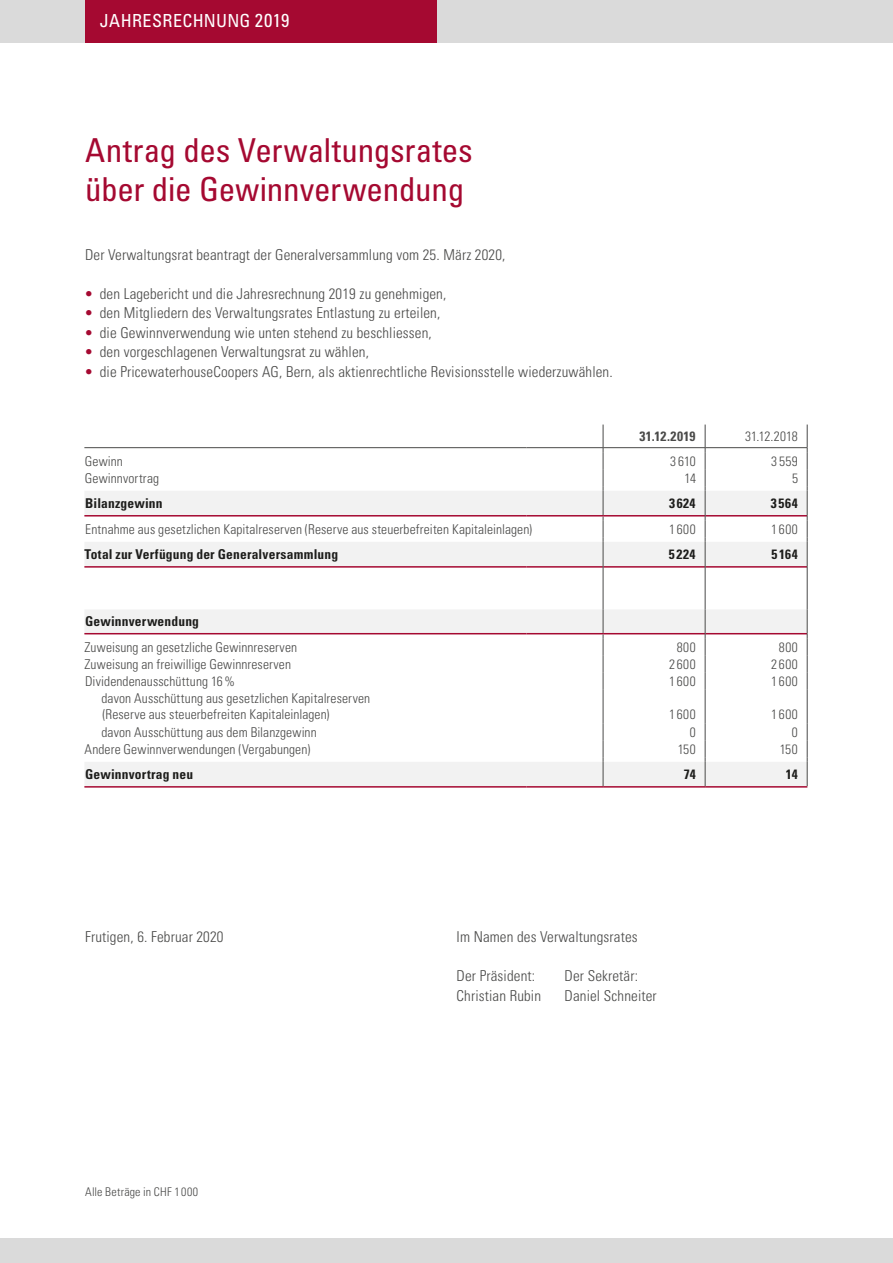
<style>
.page{position:relative;width:893px;height:1263px;background:#fff}
.page>*{position:absolute;margin:0;border:0;box-sizing:border-box;transform-origin:0 0}
.t1{font:condensed 33px/39px "Univers LT Pro";letter-spacing:-.005em;color:#a50931}
.t2{font:condensed 18px "Univers LT Pro";letter-spacing:.02em;color:#fff}
.t3{font:300 condensed 15px "Univers LT Pro";letter-spacing:.01em;color:#4a4a49}
.t4{font:300 condensed 13.5px/16.5px "Univers LT Pro";letter-spacing:.01em;color:#4a4a49}
.t5{font:700 condensed 13.5px "Univers LT Pro";letter-spacing:.015em;color:#1d1d1b}
.t6{font:700 condensed 13.5px "Univers LT Pro";letter-spacing:.03em;color:#4a4a49}
.t7{font:300 condensed 12px "Univers LT Pro";letter-spacing:.02em;color:#4a4a49}
.s1{font-size:18.75px}
.s2{color:#a50931}
</style>
<div class="page">
<div style="left:0;top:0;width:893px;height:43px;background:#dadada"></div>
<div style="left:0;top:1238px;width:893px;height:25px;background:#dadada"></div>
<div style="left:85px;top:0;width:351px;height:43px;background:#a50931"></div>
<svg style="left:84px;top:491px;width:723px;height:295px"></svg>
<hr style="left:84px;top:515px;width:442px;height:1px;background:#a50931">
<hr style="left:84px;top:566px;width:442px;height:2px;background:#a50931">
<hr style="left:526px;top:515px;width:77px;height:1px;background:#a50931">
<hr style="left:526px;top:566px;width:77px;height:2px;background:#a50931">
<hr style="left:603px;top:515px;width:102px;height:1px;background:#a50931">
<hr style="left:705px;top:515px;width:102px;height:1px;background:#a50931">
<hr style="left:603px;top:566px;width:102px;height:2px;background:#a50931">
<hr style="left:705px;top:566px;width:102px;height:2px;background:#a50931">
<hr style="left:84px;top:633px;width:442px;height:1px;background:#a50931">
<hr style="left:526px;top:633px;width:77px;height:1px;background:#a50931">
<hr style="left:603px;top:633px;width:102px;height:1px;background:#a50931">
<hr style="left:705px;top:633px;width:102px;height:1px;background:#a50931">
<svg style="left:603px;top:723px;width:1px;height:63px"></svg>
<hr style="left:84px;top:786px;width:442px;height:2px;background:#a50931">
<hr style="left:526px;top:786px;width:77px;height:2px;background:#a50931">
<hr style="left:603px;top:786px;width:102px;height:2px;background:#a50931">
<hr style="left:705px;top:786px;width:102px;height:2px;background:#a50931">
<hr style="left:603px;top:689px;width:1px;height:34px;background:#4a4a49">
<hr style="left:807px;top:567px;width:1px;height:42px;background:#4a4a49">
<svg style="left:807px;top:609px;width:1px;height:80px"></svg>
<hr style="left:807px;top:689px;width:1px;height:34px;background:#4a4a49">
<svg style="left:807px;top:723px;width:1px;height:63px"></svg>
<hr style="left:84px;top:447px;width:442px;height:1px;background:#4a4a49">
<hr style="left:526px;top:447px;width:77px;height:1px;background:#4a4a49">
<hr style="left:603px;top:447px;width:102px;height:1px;background:#4a4a49">
<hr style="left:705px;top:447px;width:102px;height:1px;background:#4a4a49">
<svg style="left:705px;top:425px;width:1px;height:142px"></svg>
<hr style="left:705px;top:567px;width:1px;height:42px;background:#4a4a49">
<svg style="left:705px;top:609px;width:1px;height:80px"></svg>
<hr style="left:705px;top:689px;width:1px;height:34px;background:#4a4a49">
<svg style="left:705px;top:723px;width:1px;height:63px"></svg>
<svg style="left:603px;top:609px;width:1px;height:80px"></svg>
<hr style="left:603px;top:567px;width:1px;height:42px;background:#4a4a49">
<svg style="left:603px;top:425px;width:1px;height:142px"></svg>
<svg style="left:807px;top:425px;width:1px;height:142px"></svg>
<p class="t2" style="left:100px;top:9px;width:191px">JAHRESRECHNUNG <span class="s1">2019</span></p>
<h1 class="t1" style="left:85px;top:130px;width:389px">Antrag des Verwaltungsrates über die Gewinnverwendung</h1>
<p class="t3" style="left:85px;top:244px;width:422px">Der Verwaltungsrat beantragt der Generalversammlung vom 25. März 2020,</p>
<p class="t3" style="left:85px;top:283px;width:363px"><span class="s2">•</span> den Lagebericht und die Jahresrechnung 2019 zu genehmigen,</p>
<p class="t3" style="left:85px;top:303px;width:357px"><span class="s2">•</span> den Mitgliedern des Verwaltungsrates Entlastung zu erteilen,</p>
<p class="t3" style="left:85px;top:322px;width:348px"><span class="s2">•</span> die Gewinnverwendung wie unten stehend zu beschliessen,</p>
<p class="t3" style="left:85px;top:342px;width:285px"><span class="s2">•</span> den vorgeschlagenen Verwaltungsrat zu wählen,</p>
<p class="t3" style="left:85px;top:361px;width:529px"><span class="s2">•</span> die PricewaterhouseCoopers AG, Bern, als aktienrechtliche Revisionsstelle wiederzuwählen.</p>
<p class="t6" style="left:639px;top:428px;width:58px">31.12.2019</p>
<p class="t4" style="left:745px;top:427px;width:54px">31.12.2018</p>
<p class="t4" style="left:85px;top:452px;width:39px">Gewinn</p>
<p class="t4" style="left:670px;top:452px;width:27px">3 610</p>
<p class="t4" style="left:771px;top:452px;width:28px">3559</p>
<p class="t4" style="left:85px;top:469px;width:76px">Gewinnvortrag</p>
<p class="t4" style="left:684px;top:469px;width:13px">14</p>
<p class="t4" style="left:792px;top:469px;width:7px">5</p>
<p class="t5" style="left:85px;top:495px;width:79px">Bilanzgewinn</p>
<p class="t5" style="left:669px;top:495px;width:28px">3624</p>
<p class="t5" style="left:771px;top:495px;width:28px">3564</p>
<p class="t4" style="left:85px;top:520px;width:449px">Entnahme aus gesetzlichen Kapitalreserven (Reserve aus steuerbefreiten Kapitaleinlagen)</p>
<p class="t4" style="left:669px;top:520px;width:28px">1600</p>
<p class="t4" style="left:771px;top:520px;width:28px">1600</p>
<p class="t5" style="left:85px;top:546px;width:255px">Total zur Verfügung der Generalversammlung</p>
<p class="t5" style="left:669px;top:546px;width:28px">5224</p>
<p class="t5" style="left:771px;top:546px;width:28px">5164</p>
<p class="t5" style="left:85px;top:613px;width:116px">Gewinnverwendung</p>
<p class="t4" style="left:84px;top:638px;width:214px">Zuweisung an gesetzliche Gewinnreserven</p>
<p class="t4" style="left:677px;top:638px;width:20px">800</p>
<p class="t4" style="left:779px;top:638px;width:20px">800</p>
<p class="t4" style="left:84px;top:655px;width:208px">Zuweisung an freiwillige Gewinnreserven</p>
<p class="t4" style="left:669px;top:655px;width:28px">2600</p>
<p class="t4" style="left:771px;top:655px;width:28px">2600</p>
<p class="t4" style="left:85px;top:672px;width:151px">Dividendenausschüttung 16%</p>
<p class="t4" style="left:669px;top:672px;width:28px">1600</p>
<p class="t4" style="left:771px;top:672px;width:28px">1600</p>
<p class="t4" style="left:101px;top:689px;width:270px">davon Ausschüttung aus gesetzlichen Kapitalreserven (Reserve aus steuerbefreiten Kapitaleinlagen)</p>
<p class="t4" style="left:669px;top:706px;width:28px">1600</p>
<p class="t4" style="left:771px;top:706px;width:28px">1600</p>
<p class="t4" style="left:101px;top:723px;width:217px">davon Ausschüttung aus dem Bilanzgewinn</p>
<p class="t4" style="left:690px;top:723px;width:7px">0</p>
<p class="t4" style="left:792px;top:723px;width:7px">0</p>
<p class="t4" style="left:85px;top:740px;width:227px">Andere Gewinnverwendungen (Vergabungen)</p>
<p class="t4" style="left:678px;top:740px;width:20px">150</p>
<p class="t4" style="left:780px;top:740px;width:20px">150</p>
<p class="t5" style="left:85px;top:766px;width:110px">Gewinnvortrag neu</p>
<p class="t5" style="left:684px;top:766px;width:13px">74</p>
<p class="t5" style="left:786px;top:766px;width:13px">14</p>
<p class="t3" style="left:85px;top:927px;width:140px">Frutigen, 6. Februar 2020</p>
<p class="t3" style="left:457px;top:927px;width:183px">Im Namen des Verwaltungsrates</p>
<p class="t3" style="left:457px;top:966px;width:80px">Der Präsident:</p>
<p class="t3" style="left:565px;top:966px;width:75px">Der Sekretär:</p>
<p class="t3" style="left:457px;top:985px;width:86px">Christian Rubin</p>
<p class="t3" style="left:565px;top:985px;width:94px">Daniel Schneiter</p>
<p class="t7" style="left:85px;top:1183px;width:115px">Alle Beträge in CHF 1000</p>
</div>
